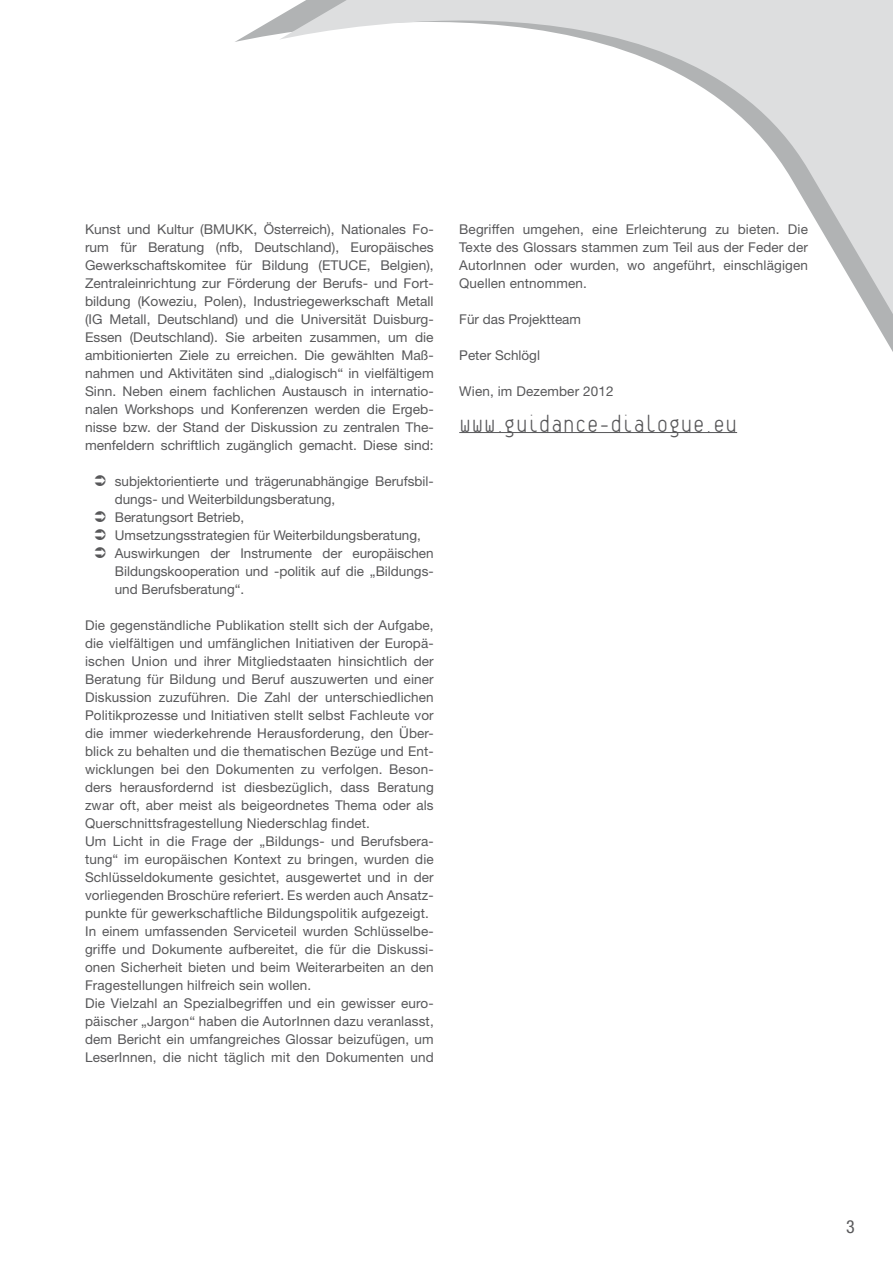
<style>
.page{position:relative;width:893px;height:1263px;background:#fff}
.page>*{position:absolute;margin:0;border:0;box-sizing:border-box;transform-origin:0 0}
.t1{font:100 26.25px "Platelet";color:#58585a}
.t2{font:condensed 18px "Helvetica Neue LT Std";color:#58585a}
.t3{font:13.5px/18px "Helvetica Neue LT Std";letter-spacing:.01em;color:#58585a;text-align:justify}
</style>
<div class="page">
<svg style="left:279px;top:0;width:614px;height:433px"></svg>
<p class="t3" style="left:85px;top:220px;width:350px">Kunst und Kultur (BMUKK, Österreich), Nationales Fo&shy;rum für Beratung (nfb, Deutschland), Europäisches Gewerkschaftskomitee für Bildung (ETUCE, Belgien), Zentraleinrichtung zur Förderung der Berufs- und Fort&shy;bildung (Koweziu, Polen), Industriegewerkschaft Metall (IG Metall, Deutschland) und die Universität Duisburg-Essen (Deutschland). Sie arbeiten zusammen, um die ambitionierten Ziele zu erreichen. Die gewählten Maß&shy;nahmen und Aktivitäten sind „dialogisch“ in vielfältigem Sinn. Neben einem fachlichen Austausch in internatio&shy;nalen Workshops und Konferenzen werden die Ergeb&shy;nisse bzw. der Stand der Diskussion zu zentralen The&shy;menfeldern schriftlich zugänglich gemacht. Diese sind:</p>
<p class="t3" style="left:115px;top:472px;width:320px;text-align:left">subjektorientierte und trägerunabhängige Berufsbil&shy;dungs- und Weiterbildungsberatung,<br>Beratungsort Betrieb,<br>Umsetzungsstrategien für Weiterbildungsberatung, Auswirkungen der Instrumente der europäischen Bildungskooperation und -politik auf die „Bildungs&shy;und Berufsberatung“.</p>
<p class="t3" style="left:85px;top:616px;width:350px;text-align:left">Die gegenständliche Publikation stellt sich der Aufgabe, die vielfältigen und umfänglichen Initiativen der Europä&shy;ischen Union und ihrer Mitgliedstaaten hinsichtlich der Beratung für Bildung und Beruf auszuwerten und einer Diskussion zuzuführen. Die Zahl der unterschiedlichen Politikprozesse und Initiativen stellt selbst Fachleute vor die immer wiederkehrende Herausforderung, den Über&shy;blick zu behalten und die thematischen Bezüge und Ent&shy;wicklungen bei den Dokumenten zu verfolgen. Beson&shy;ders herausfordernd ist diesbezüglich, dass Beratung zwar oft, aber meist als beigeordnetes Thema oder als Querschnittsfragestellung Niederschlag findet.<br>Um Licht in die Frage der „Bildungs- und Berufsbera&shy;tung“ im europäischen Kontext zu bringen, wurden die Schlüsseldokumente gesichtet, ausgewertet und in der vorliegenden Broschüre referiert. Es werden auch Ansatz&shy;punkte für gewerkschaftliche Bildungspolitik aufgezeigt.<br>In einem umfassenden Serviceteil wurden Schlüsselbe&shy;griffe und Dokumente aufbereitet, die für die Diskussi&shy;onen Sicherheit bieten und beim Weiterarbeiten an den Fragestellungen hilfreich sein wollen.<br>Die Vielzahl an Spezialbegriffen und ein gewisser euro&shy;päischer „Jargon“ haben die AutorInnen dazu veranlasst, dem Bericht ein umfangreiches Glossar beizufügen, um LeserInnen, die nicht täglich mit den Dokumenten und</p>
<p class="t3" style="left:459px;top:220px;width:350px">Begriffen umgehen, eine Erleichterung zu bieten. Die Texte des Glossars stammen zum Teil aus der Feder der AutorInnen oder wurden, wo angeführt, einschlägigen Quellen entnommen.</p>
<p class="t3" style="left:459px;top:310px;width:123px">Für das Projektteam</p>
<p class="t3" style="left:459px;top:346px;width:82px">Peter Schlögl</p>
<p class="t3" style="left:459px;top:382px;width:156px">Wien, im Dezember 2012</p>
<h1 class="t1" style="left:459px;top:414px;width:279px">www.guidance-dialogue.eu</h1>
<h2 class="t2" style="left:846px;top:1216px;width:10px">3</h2>
</div>
